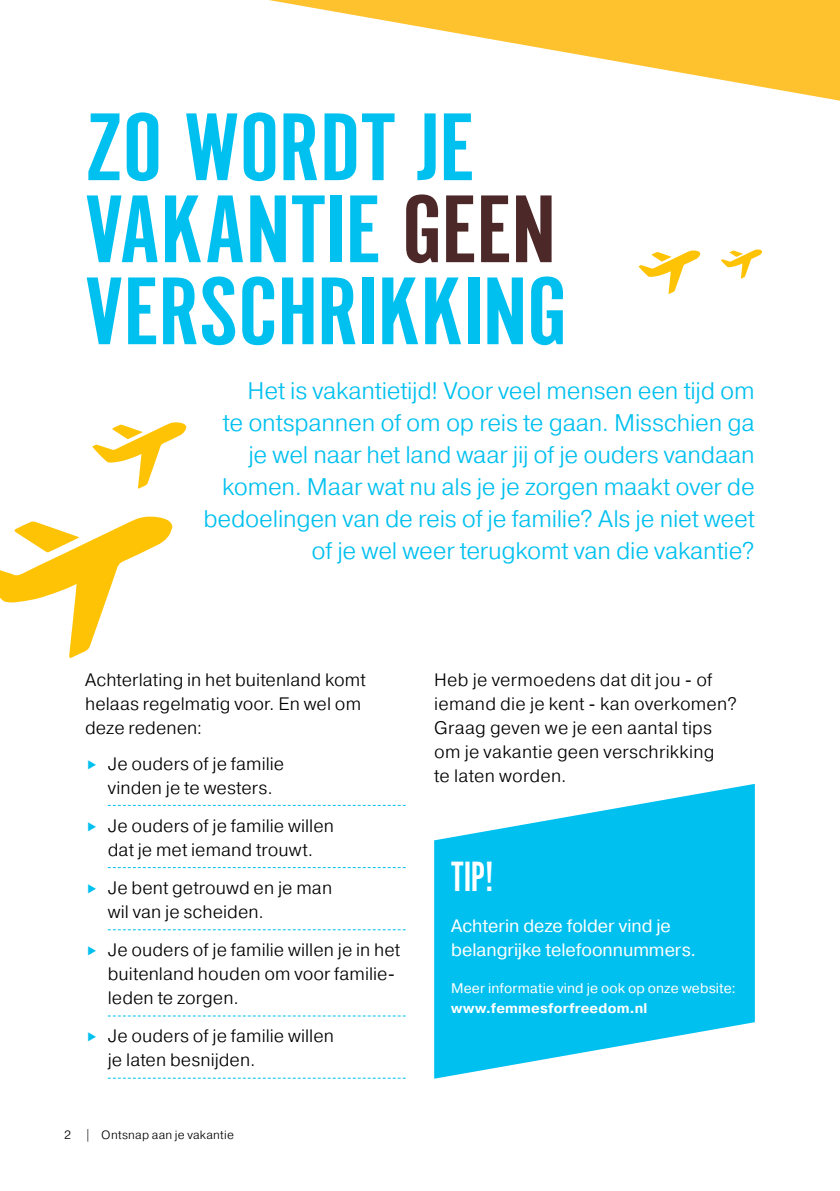
<style>
.page{position:relative;width:840px;height:1191px;background:#fff}
.page>*{position:absolute;margin:0;border:0;box-sizing:border-box;transform-origin:0 0}
.t1{font:100px/82px "Alternate Got No 1 D";letter-spacing:-.005em;color:#00c0ef;scale:1.2 1}
.t2{font:44px "Alternate Got No 1 D";color:#fff}
.t3{font:300 24px/32px "Pragmatica";letter-spacing:-.01em;color:#00c0ef;text-align:right}
.t4{font:300 18px/24px "Pragmatica";letter-spacing:.005em;color:#000}
.t5{font:18px/24px "Pragmatica";color:#fff}
.t6{font:14px "Pragmatica";letter-spacing:.01em;color:#fff}
.t7{font:700 14px "Pragmatica";letter-spacing:.01em;color:#fff}
.t8{font:300 12px "Pragmatica";letter-spacing:.02em;color:#000}
.s1{color:#4d2829}
</style>
<div class="page">
<svg style="left:138px;top:0;width:701px;height:489px"></svg>
<svg style="left:434px;top:784px;width:320px;height:294px;fill:#00c0ef"></svg>
<svg style="left:108px;top:805px;width:297px;height:1px"></svg>
<svg style="left:108px;top:867px;width:297px;height:1px"></svg>
<svg style="left:108px;top:929px;width:297px;height:1px"></svg>
<svg style="left:108px;top:1015px;width:297px;height:1px"></svg>
<svg style="left:108px;top:1077px;width:297px;height:1px"></svg>
<svg style="left:0;top:516px;width:172px;height:142px"></svg>
<svg style="left:92px;top:422px;width:94px;height:66px"></svg>
<svg style="left:638px;top:250px;width:61px;height:44px"></svg>
<svg style="left:720px;top:249px;width:41px;height:30px"></svg>
<h1 class="t1" style="left:85px;top:109px;width:403px">ZO WORDT JE<br>VAKANTIE <span class="s1">GEEN<br></span>VERSCHRIKKING</h1>
<p class="t3" style="left:203px;top:374px;width:552px">Het is vakantietijd! Voor veel mensen een tijd om<br>te ontspannen of om op reis te gaan. Misschien ga je wel naar het land waar jij of je ouders vandaan komen. Maar wat nu als je je zorgen maakt over de bedoelingen van de reis of je familie? Als je niet weet of je wel weer terugkomt van die vakantie?</p>
<p class="t4" style="left:85px;top:667px;width:282px">Achterlating in het buitenland komt helaas regelmatig voor. En wel om deze redenen:</p>
<p class="t4" style="left:108px;top:751px;width:178px">Je ouders of je familie vinden je te westers.</p>
<p class="t4" style="left:108px;top:813px;width:227px">Je ouders of je familie willen dat je met iemand trouwt.</p>
<p class="t4" style="left:108px;top:875px;width:226px">Je bent getrouwd en je man wil van je scheiden.</p>
<p class="t4" style="left:108px;top:937px;width:294px">Je ouders of je familie willen je in het buitenland houden om voor familie&shy;leden te zorgen.</p>
<p class="t4" style="left:108px;top:1023px;width:227px">Je ouders of je familie willen je laten besnijden.</p>
<p class="t8" style="left:64px;top:1127px;width:171px">2 | Ontsnap aan je vakantie</p>
<p class="t4" style="left:434px;top:667px;width:304px">Heb je vermoedens dat dit jou - of iemand die je kent - kan overkomen?<br>Graag geven we je een aantal tips om je vakantie geen verschrikking<br>te laten worden.</p>
<h2 class="t2" style="left:451px;top:853px;width:44px">TIP!</h2>
<p class="t5" style="left:451px;top:914px;width:246px">Achterin deze folder vind je belangrijke telefoonnummers.</p>
<p class="t6" style="left:451px;top:979px;width:286px">Meer informatie vind je ook op onze website:</p>
<p class="t7" style="left:451px;top:998px;width:197px">www.femmesforfreedom.nl</p>
</div>
